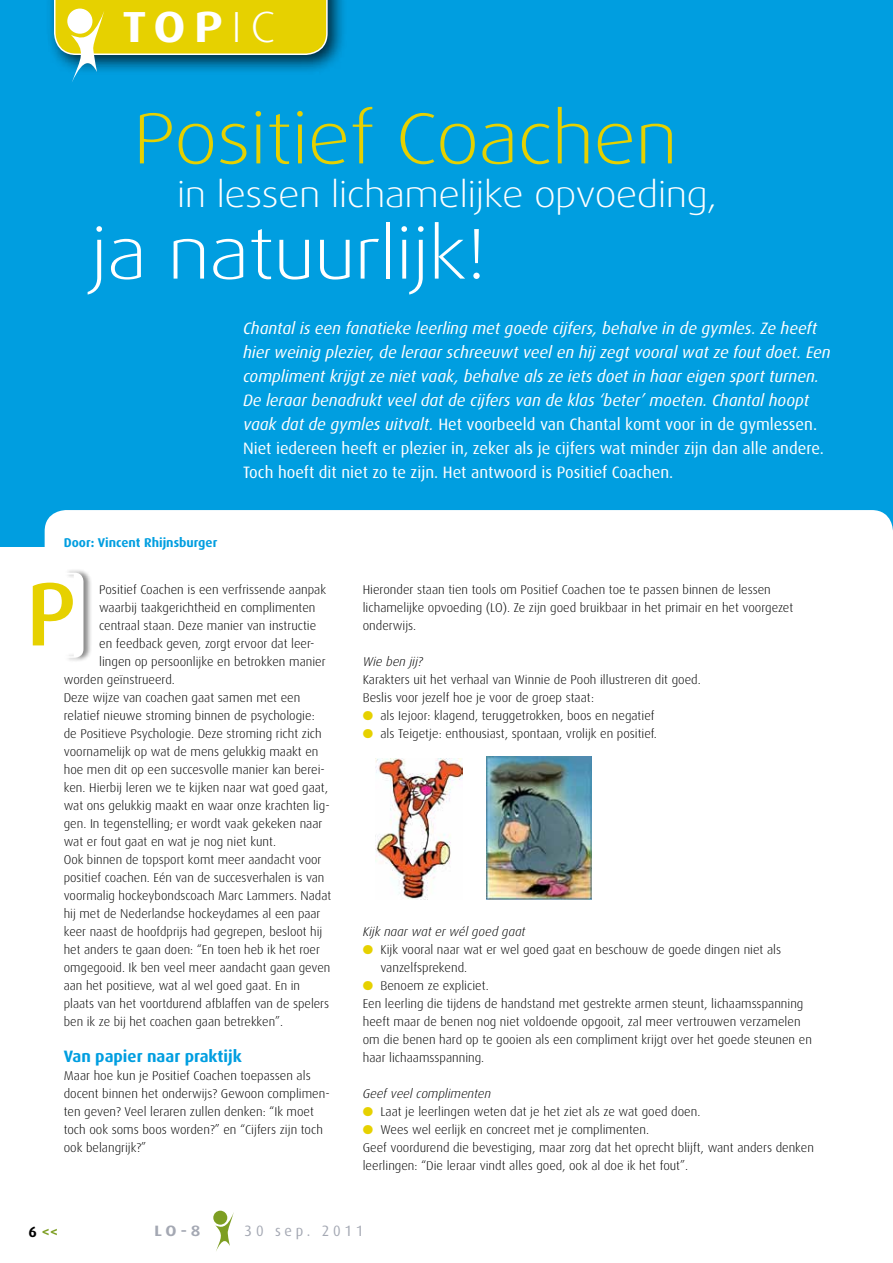
<style>
.page{position:relative;width:893px;height:1263px;background:#fff}
.page>*{position:absolute;margin:0;border:0;box-sizing:border-box;transform-origin:0 0}
.t1{font:500 90px "Dax";color:#e6d100}
.t2{font:300 72px "Dax Wide";color:#e6d100}
.t3{font:300 72px "Dax Wide";color:#fff}
.t4{font:700 43.5px "Dax Wide";color:#fff}
.t5{font:300 36px "Dax Wide";color:#fff}
.t6{font:italic 16.5px/24px "Dax";color:#fff}
.t7{font:700 16.5px "Dax";color:#009ee0}
.t8{font:15px "Dax";letter-spacing:.26em;color:#a4a8b3;scale:.96 1}
.t9{font:700 15px "Dax Wide";color:#a4a8b3}
.t10{font:700 15px "Dax";color:#7d9e22}
.t11{font:300 12.75px/18px "Dax";color:#000}
.t12{font:italic 300 12.75px "Dax";color:#000}
.t13{font:700 12.75px "Dax";color:#009ee0}
.s1{font-weight:300}
.s2{font-style:normal}
.s3{color:#e6d100}
.s4{color:#000}
</style>
<div class="page">
<div style="left:0;top:0;width:893px;height:547px;background:#009ee0"></div>
<div style="left:45px;top:510px;width:848px;height:62px;background:#fff;border-radius:21px"></div>
<div style="left:45px;top:0;width:302px;height:75px;background:#000;opacity:.75"></div>
<div style="left:64px;top:568px;width:28px;height:94px;background:#000;opacity:.45"></div>
<svg style="left:65px;top:573px;width:18px;height:85px"></svg>
<img style="left:486px;top:756px;width:106px;height:143px">
<img style="left:376px;top:759px;width:86px;height:140px">
<svg style="left:213px;top:1211px;width:14px;height:14px"></svg>
<svg style="left:215px;top:1212px;width:19px;height:39px"></svg>
<svg style="left:54px;top:0;width:274px;height:82px"></svg>
<h3 class="t4" style="left:122px;top:2px;width:130px">TOP<span class="s1">ic</span></h3>
<h2 class="t2" style="left:134px;top:99px;width:545px">Positief Coachen</h2>
<h3 class="t5" style="left:177px;top:174px;width:541px">in lessen lichamelijke opvoeding,</h3>
<h2 class="t3" style="left:91px;top:214px;width:396px">ja natuurlijk!</h2>
<p class="t13" style="left:64px;top:535px;width:155px">Door: Vincent Rhijnsburger</p>
<p class="t6" style="left:243px;top:317px;width:589px">Chantal is een fanatieke leerling met goede cijfers, behalve in de gymles. Ze heeft hier weinig plezier, de leraar schreeuwt veel en hij zegt vooral wat ze fout doet. Een compliment krijgt ze niet vaak, behalve als ze iets doet in haar eigen sport turnen.<br>De leraar benadrukt veel dat de cijfers van de klas ‘beter’ moeten. Chantal hoopt vaak dat de gymles uitvalt. <span class="s2">Het voorbeeld van Chantal komt voor in de gymlessen.<br>Niet iedereen heeft er plezier in, zeker als je cijfers wat minder zijn dan alle andere.<br>Toch hoeft dit niet zo te zijn. Het antwoord is Positief Coachen.</span></p>
<h1 class="t1" style="left:26px;top:564px;width:51px">P</h1>
<p class="t11" style="left:99px;top:581px;width:228px">Positief Coachen is een verfrissende aanpak</p>
<p class="t11" style="left:99px;top:599px;width:218px">waarbij taakgerichtheid en complimenten</p>
<p class="t11" style="left:99px;top:617px;width:219px">centraal staan. Deze manier van instructie</p>
<p class="t11" style="left:99px;top:635px;width:217px">en feedback geven, zorgt ervoor dat leer-</p>
<p class="t11" style="left:99px;top:653px;width:228px">lingen op persoonlijke en betrokken manier</p>
<p class="t11" style="left:64px;top:671px;width:113px">worden geïnstrueerd.</p>
<p class="t11" style="left:64px;top:689px;width:238px">Deze wijze van coachen gaat samen met een</p>
<p class="t11" style="left:64px;top:707px;width:252px">relatief nieuwe stroming binnen de psychologie:</p>
<p class="t11" style="left:64px;top:725px;width:259px">de Positieve Psychologie. Deze stroming richt zich</p>
<p class="t11" style="left:64px;top:743px;width:256px">voornamelijk op wat de mens gelukkig maakt en</p>
<p class="t11" style="left:64px;top:761px;width:263px">hoe men dit op een succesvolle manier kan berei-</p>
<p class="t11" style="left:64px;top:779px;width:266px">ken. Hierbij leren we te kijken naar wat goed gaat,</p>
<p class="t11" style="left:64px;top:797px;width:267px">wat ons gelukkig maakt en waar onze krachten lig-</p>
<p class="t11" style="left:64px;top:815px;width:260px">gen. In tegenstelling; er wordt vaak gekeken naar</p>
<p class="t11" style="left:64px;top:833px;width:214px">wat er fout gaat en wat je nog niet kunt.</p>
<p class="t11" style="left:64px;top:851px;width:259px">Ook binnen de topsport komt meer aandacht voor</p>
<p class="t11" style="left:64px;top:869px;width:262px">positief coachen. Eén van de succesverhalen is van</p>
<p class="t11" style="left:64px;top:887px;width:269px">voormalig hockeybondscoach Marc Lammers. Nadat</p>
<p class="t11" style="left:64px;top:905px;width:258px">hij met de Nederlandse hockeydames al een paar</p>
<p class="t11" style="left:64px;top:923px;width:260px">keer naast de hoofdprijs had gegrepen, besloot hij</p>
<p class="t11" style="left:64px;top:941px;width:258px">het anders te gaan doen: “En toen heb ik het roer</p>
<p class="t11" style="left:64px;top:959px;width:268px">omgegooid. Ik ben veel meer aandacht gaan geven</p>
<p class="t11" style="left:64px;top:977px;width:238px">aan het positieve, wat al wel goed gaat. En in</p>
<p class="t11" style="left:64px;top:995px;width:267px">plaats van het voortdurend afblaffen van de spelers</p>
<p class="t11" style="left:64px;top:1013px;width:221px">ben ik ze bij het coachen gaan betrekken”.</p>
<p class="t7" style="left:64px;top:1047px;width:180px">Van papier naar praktijk</p>
<p class="t11" style="left:64px;top:1067px;width:267px">Maar hoe kun je Positief Coachen toepassen als docent binnen het onderwijs? Gewoon complimen&shy;ten geven? Veel leraren zullen denken: “Ik moet toch ook soms boos worden?” en “Cijfers zijn toch ook belangrijk?”</p>
<p class="t11" style="left:363px;top:581px;width:432px">Hieronder staan tien tools om Positief Coachen toe te passen binnen de lessen lichamelijke opvoeding (LO). Ze zijn goed bruikbaar in het primair en het voorgezet onderwijs.</p>
<p class="t12" style="left:363px;top:655px;width:62px">Wie ben jij?</p>
<p class="t11" style="left:363px;top:671px;width:340px">Karakters uit het verhaal van Winnie de Pooh illustreren dit goed.<br>Beslis voor jezelf hoe je voor de groep staat:</p>
<p class="t11" style="left:363px;top:707px;width:293px"><span class="s3">●</span> als Iejoor: klagend, teruggetrokken, boos en negatief</p>
<p class="t11" style="left:363px;top:725px;width:296px"><span class="s3">●</span> als Teigetje: enthousiast, spontaan, vrolijk en positief.</p>
<p class="t12" style="left:363px;top:925px;width:164px">Kijk naar wat er wél goed gaat</p>
<p class="t11" style="left:380px;top:941px;width:402px;text-indent:-18px"><span class="s3">●</span> Kijk vooral naar wat er wel goed gaat en beschouw de goede dingen niet als vanzelfsprekend.</p>
<p class="t11" style="left:363px;top:977px;width:451px"><span class="s3">●</span> Benoem ze expliciet.<br>Een leerling die tijdens de handstand met gestrekte armen steunt, lichaamsspanning heeft maar de benen nog niet voldoende opgooit, zal meer vertrouwen verzamelen om die benen hard op te gooien als een compliment krijgt over het goede steunen en haar lichaamsspanning.</p>
<p class="t12" style="left:363px;top:1087px;width:130px">Geef veel complimenten</p>
<p class="t11" style="left:363px;top:1103px;width:339px"><span class="s3">●</span> Laat je leerlingen weten dat je het ziet als ze wat goed doen.</p>
<p class="t11" style="left:363px;top:1121px;width:453px"><span class="s3">●</span> Wees wel eerlijk en concreet met je complimenten.<br>Geef voordurend die bevestiging, maar zorg dat het oprecht blijft, want anders denken leerlingen: “Die leraar vindt alles goed, ook al doe ik het fout”.</p>
<p class="t10" style="left:29px;top:1223px;width:31px"><span class="s4">6</span> &lt;&lt;</p>
<p class="t9" style="left:154px;top:1223px;width:48px">LO-8</p>
<p class="t8" style="left:245px;top:1223px;width:125px">30 sep. 2011</p>
</div>
